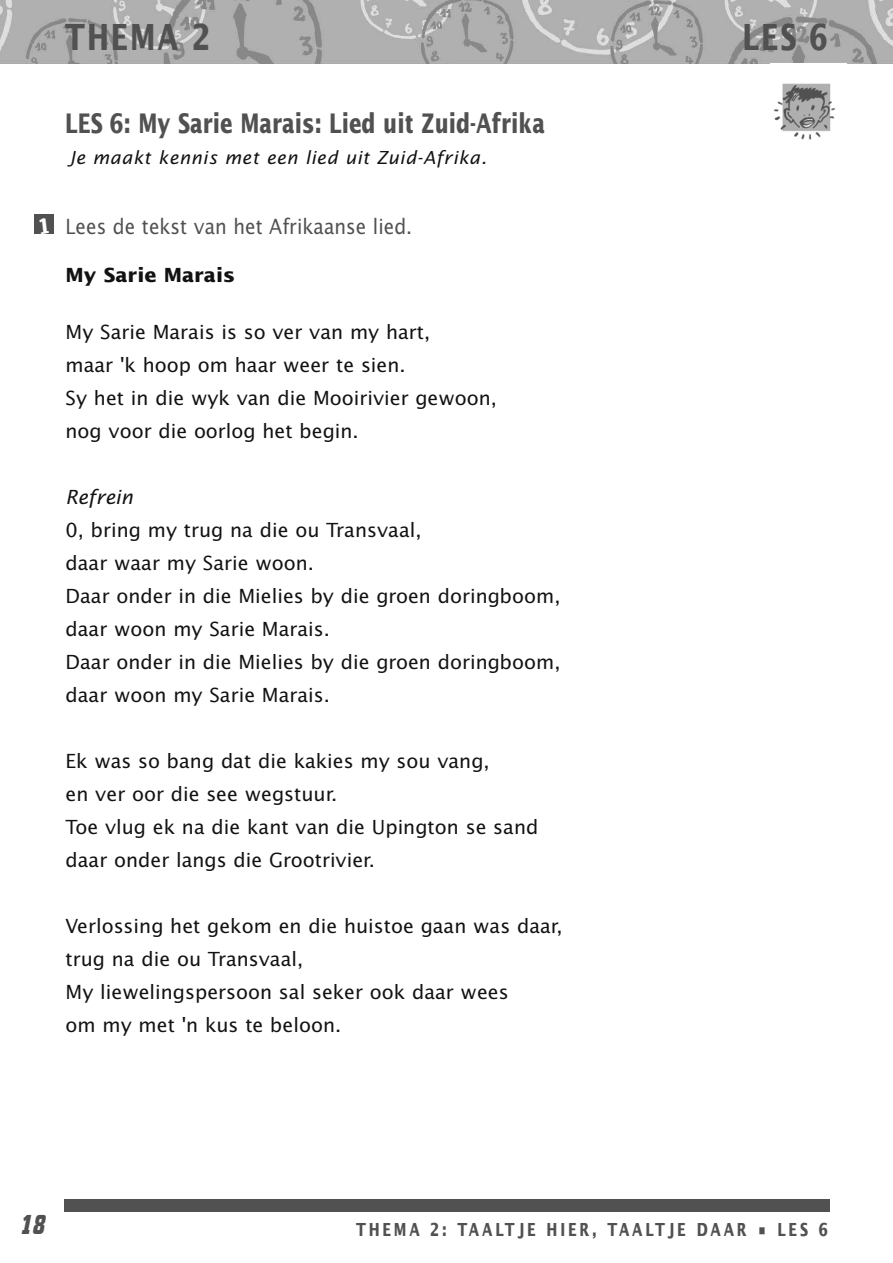
<style>
.page{position:relative;width:893px;height:1263px;background:#fff}
.page>*{position:absolute;margin:0;border:0;box-sizing:border-box;transform-origin:0 0}
.t1{font:700 36px "Lucida Sans";letter-spacing:.07em;color:#515151;scale:.75 1}
.t2{font:700 27px "Lucida Sans";color:#515151;scale:.75 1}
.t3{font:italic 700 27px "City";color:#515151;scale:.8 1}
.t4{font:900 25.5px "Dolores";color:#fff;scale:.95 1}
.t5{font:21px "Lucida Sans";color:#515151;scale:.9 1}
.t6{font:19.5px/33px "Lucida Sans";color:#121212}
.t7{font:700 19.5px "Lucida Sans";color:#121212}
.t8{font:italic 19.5px "Lucida Sans";color:#121212}
.t9{font:italic 18px "Lucida Sans";letter-spacing:.03em;color:#121212}
.t10{font:700 18px "Lucida Sans";letter-spacing:.205em;color:#515151;scale:.75 1}
</style>
<div class="page">
<img style="left:0;top:0;width:892px;height:64px">
<div style="left:64px;top:1199px;width:765px;height:13px;background:#515151"></div>
<div style="left:34px;top:214px;width:20px;height:19px;background:#515151"></div>
<img style="left:774px;top:83px;width:62px;height:57px">
<h1 class="t1" style="left:65px;top:22px;width:195px">THEMA 2</h1>
<h1 class="t1" style="left:742px;top:22px;width:115px">LES 6</h1>
<h2 class="t2" style="left:65px;top:112px;width:641px">LES 6: My Sarie Marais: Lied uit Zuid-Afrika</h2>
<p class="t9" style="left:68px;top:150px;width:420px">Je maakt kennis met een lied uit Zuid-Afrika.</p>
<h3 class="t4" style="left:39px;top:212px;width:13px">1</h3>
<p class="t5" style="left:66px;top:218px;width:386px">Lees de tekst van het Afrikaanse lied.</p>
<p class="t7" style="left:66px;top:267px;width:171px">My Sarie Marais</p>
<p class="t6" style="left:66px;top:317px;width:433px">My Sarie Marais is so ver van my hart,<br>maar 'k hoop om haar weer te sien.<br>Sy het in die wyk van die Mooirivier gewoon, nog voor die oorlog het begin.</p>
<p class="t8" style="left:66px;top:489px;width:69px">Refrein</p>
<p class="t6" style="left:66px;top:515px;width:496px">0, bring my trug na die ou Transvaal,<br>daar waar my Sarie woon.<br>Daar onder in die Mielies by die groen doringboom, daar woon my Sarie Marais.<br>Daar onder in die Mielies by die groen doringboom, daar woon my Sarie Marais.</p>
<p class="t6" style="left:66px;top:746px;width:474px">Ek was so bang dat die kakies my sou vang,<br>en ver oor die see wegstuur.<br>Toe vlug ek na die kant van die Upington se sand daar onder langs die Grootrivier.</p>
<p class="t6" style="left:66px;top:911px;width:498px">Verlossing het gekom en die huistoe gaan was daar, trug na die ou Transvaal,<br>My liewelingspersoon sal seker ook daar wees<br>om my met 'n kus te beloon.</p>
<h2 class="t3" style="left:19px;top:1215px;width:33px">18</h2>
<p class="t10" style="left:356px;top:1222px;width:631px">THEMA 2: TAALTJE HIER, TAALTJE DAAR • LES 6</p>
</div>
